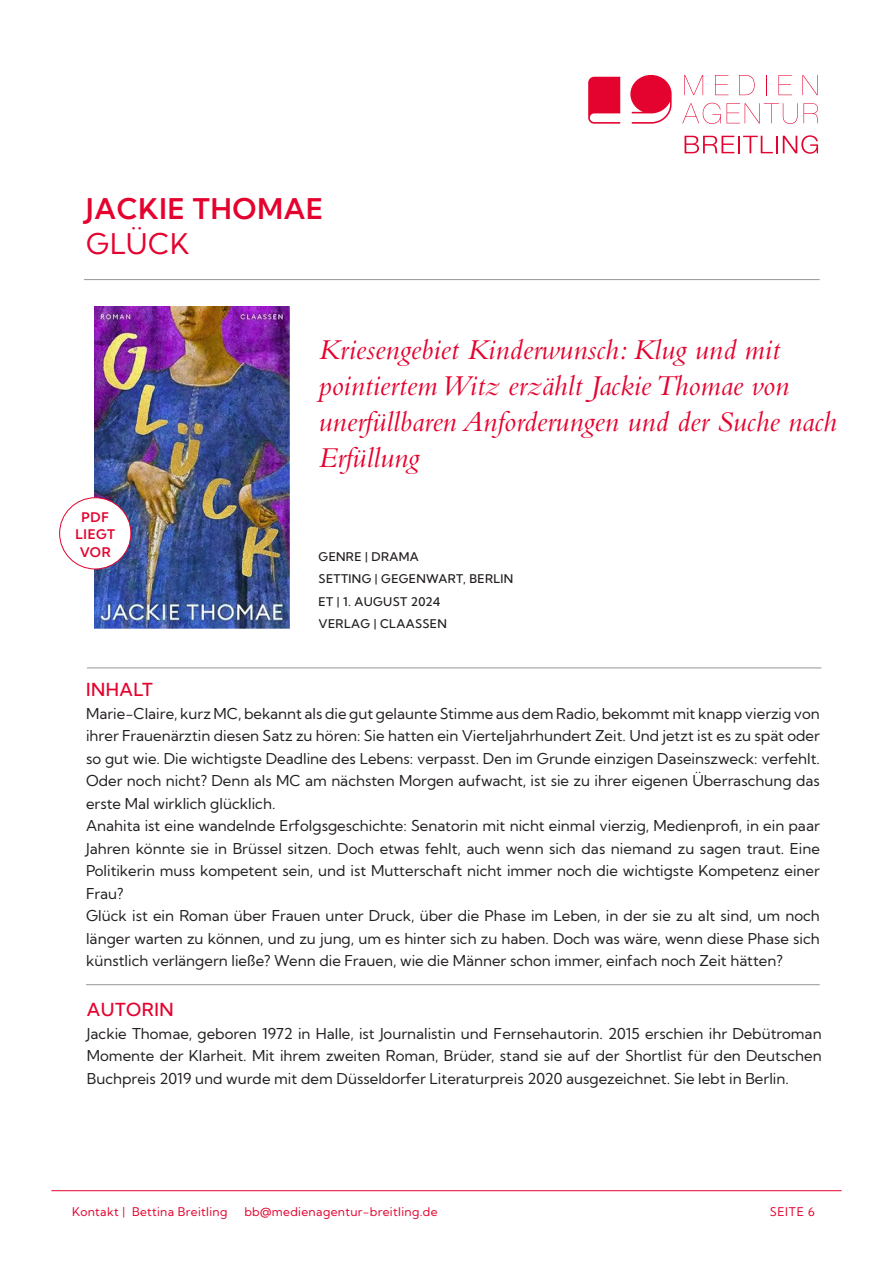
<style>
.page{position:relative;width:893px;height:1263px;background:#fff}
.page>*{position:absolute;margin:0;border:0;box-sizing:border-box;transform-origin:0 0}
.t1{font:italic 30px/36px "Bembo Std";color:#e4032f}
.t2{font:28.5px "Kumbh Sans";letter-spacing:.03em;color:#e4032f}
.t3{font:18px "Kumbh Sans";letter-spacing:.03em;color:#e4032f}
.t4{font:15px/22.5px "Kumbh Sans";color:#231f20;text-align:justify}
.t5{font:13.35px/17.4px "Kumbh Sans";letter-spacing:.04em;color:#e4032f;text-align:center}
.t6{font:12px "Kumbh Sans";letter-spacing:.03em;color:#231f20}
.t7{font:12px "Kumbh Sans";letter-spacing:.03em;color:#e4032f}
</style>
<div class="page">
<hr style="left:51px;top:1190px;width:791px;height:1px;background:#e4032f">
<svg style="left:588px;top:77px;width:32px;height:47px"></svg>
<svg style="left:630px;top:75px;width:42px;height:49px"></svg>
<svg style="left:684px;top:75px;width:19px;height:20px"></svg>
<svg style="left:715px;top:75px;width:13px;height:20px"></svg>
<svg style="left:739px;top:75px;width:16px;height:20px"></svg>
<svg style="left:766px;top:75px;width:1px;height:20px"></svg>
<svg style="left:778px;top:75px;width:14px;height:20px"></svg>
<svg style="left:802px;top:75px;width:16px;height:20px"></svg>
<svg style="left:682px;top:103px;width:39px;height:21px"></svg>
<svg style="left:727px;top:103px;width:91px;height:21px"></svg>
<svg style="left:685px;top:135px;width:133px;height:18px"></svg>
<hr style="left:87px;top:668px;width:734px;height:1px;background:#939598">
<hr style="left:86px;top:984px;width:734px;height:1px;background:#939598">
<hr style="left:84px;top:279px;width:736px;height:1px;background:#939598">
<img style="left:94px;top:307px;width:195px;height:321px">
<div style="left:60px;top:498px;width:71px;height:71px;background:#fff;border-radius:50%"></div>
<div style="left:59px;top:497px;width:72px;height:72px;border:1px solid #e4032f;border-radius:50%"></div>
<p class="t2" style="left:86px;top:191px;width:239px">JACKIE THOMAE</p>
<p class="t2" style="left:86px;top:225px;width:105px">GLÜCK</p>
<p class="t5" style="left:76px;top:508px;width:41px">PDF<br>LIEGT<br>VOR</p>
<p class="t1" style="left:319px;top:331px;width:520px">Kriesengebiet Kinderwunsch: Klug und mit pointiertem Witz erzählt Jackie Thomae von unerfüllbaren Anforderungen und der Suche nach Erfüllung</p>
<p class="t6" style="left:319px;top:549px;width:102px">GENRE | DRAMA</p>
<p class="t6" style="left:319px;top:572px;width:196px">SETTING | GEGENWART, BERLIN</p>
<p class="t6" style="left:319px;top:594px;width:123px">ET | 1. AUGUST 2024</p>
<p class="t6" style="left:319px;top:617px;width:130px">VERLAG | CLAASSEN</p>
<p class="t3" style="left:86px;top:678px;width:68px">INHALT</p>
<p class="t4" style="left:86px;top:702px;width:735px">Marie-Claire, kurz MC, bekannt als die gut gelaunte Stimme aus dem Radio, bekommt mit knapp vierzig von ihrer Frauenärztin diesen Satz zu hören: Sie hatten ein Vierteljahrhundert Zeit. Und jetzt ist es zu spät oder so gut wie. Die wichtigste Deadline des Lebens: verpasst. Den im Grunde einzigen Daseinszweck: verfehlt.<br>Oder noch nicht? Denn als MC am nächsten Morgen aufwacht, ist sie zu ihrer eigenen Überraschung das erste Mal wirklich glücklich.</p>
<p class="t4" style="left:86px;top:814px;width:735px">Anahita ist eine wandelnde Erfolgsgeschichte: Senatorin mit nicht einmal vierzig, Medienprofi, in ein paar Jahren könnte sie in Brüssel sitzen. Doch etwas fehlt, auch wenn sich das niemand zu sagen traut. Eine Politikerin muss kompetent sein, und ist Mutterschaft nicht immer noch die wichtigste Kompetenz einer Frau?</p>
<p class="t4" style="left:86px;top:904px;width:735px">Glück ist ein Roman über Frauen unter Druck, über die Phase im Leben, in der sie zu alt sind, um noch länger warten zu können, und zu jung, um es hinter sich zu haben. Doch was wäre, wenn diese Phase sich künstlich verlängern ließe? Wenn die Frauen, wie die Männer schon immer, einfach noch Zeit hätten?</p>
<p class="t3" style="left:87px;top:998px;width:88px">AUTORIN</p>
<p class="t4" style="left:87px;top:1022px;width:736px">Jackie Thomae, geboren 1972 in Halle, ist Journalistin und Fernsehautorin. 2015 erschien ihr Debütroman Momente der Klarheit. Mit ihrem zweiten Roman, Brüder, stand sie auf der Shortlist für den Deutschen Buchpreis 2019 und wurde mit dem Düsseldorfer Literaturpreis 2020 ausgezeichnet. Sie lebt in Berlin.</p>
<p class="t7" style="left:72px;top:1204px;width:157px">Kontakt | Bettina Breitling</p>
<p class="t7" style="left:244px;top:1204px;width:195px">bb@medienagentur-breitling.de</p>
<p class="t7" style="left:770px;top:1204px;width:47px">SEITE 6</p>
</div>
